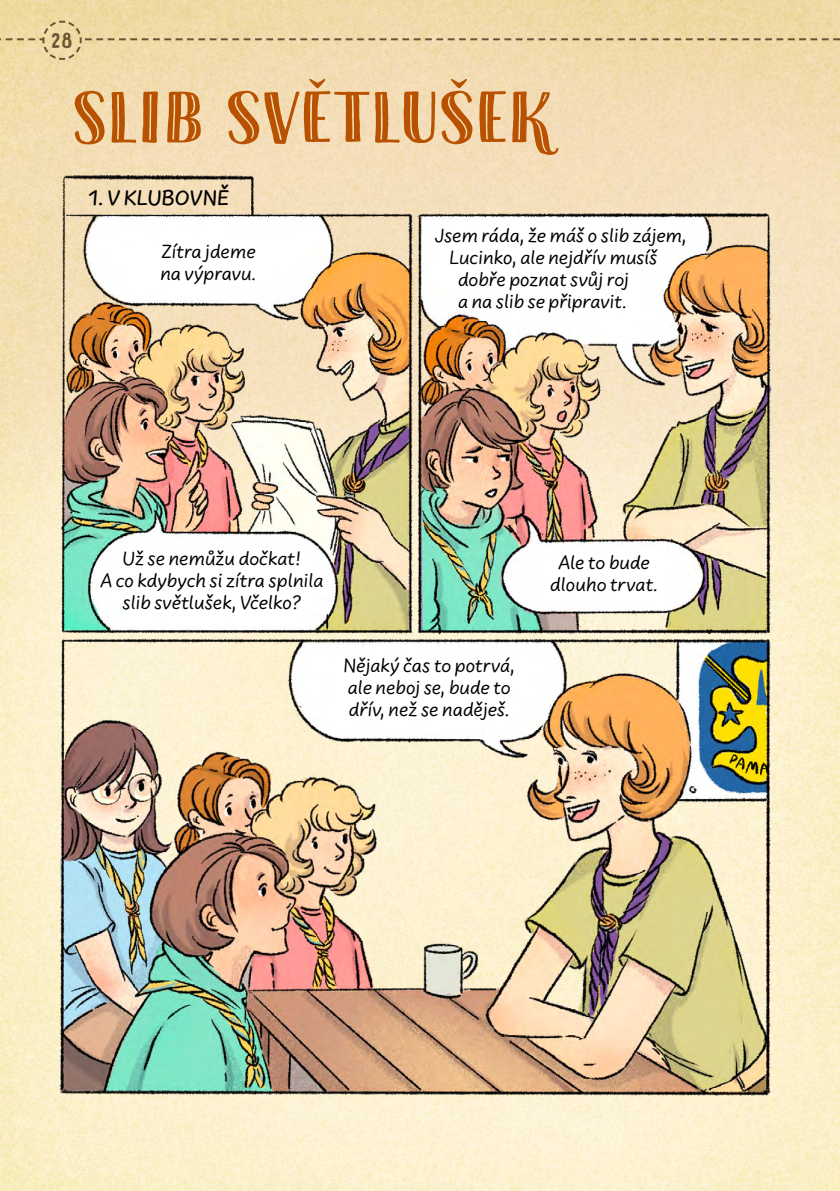
<style>
.page{position:relative;width:840px;height:1191px;background:#fff}
.page>*{position:absolute;margin:0;border:0;box-sizing:border-box;transform-origin:0 0}
.HED___oddíl{font:72px "Sofa Sans Hand Bk DP Line";color:#b85100}
.STORY___komix_text{font:500 22px "Uberhand Pro";letter-spacing:.005em;color:#000}
.STORY___komix_text-2{font:20px/22px "Uberhand Pro";color:#000}
.t1{font:20px "Mr Dodo Regular Rounded";color:#736251}
</style>
<div class="page">
<img style="left:0;top:610px;width:839px;height:581px">
<img style="left:0;top:0;width:839px;height:610px">
<img style="left:24px;top:61px;width:815px;height:1077px">
<svg style="left:0;top:20px;width:839px;height:41px;background:#ecd5a5"></svg>
<p class="t1" style="left:51px;top:28px;width:23px">28</p>
<p class="HED___oddíl" style="left:72px;top:73px;width:481px">SLIB SVĚTLUŠEK</p>
<p class="STORY___komix_text" style="left:88px;top:181px;width:142px">1. V KLUBOVNĚ</p>
<p class="STORY___komix_text-2" style="left:160px;top:239px;width:97px">Zítra jdeme na výpravu.</p>
<p class="STORY___komix_text-2" style="left:434px;top:223px;width:253px">Jsem ráda, že máš o slib zájem,</p>
<p class="STORY___komix_text-2" style="left:449px;top:245px;width:209px">Lucinko, ale nejdřív musíš</p>
<p class="STORY___komix_text-2" style="left:458px;top:267px;width:172px">dobře poznat svůj roj</p>
<p class="STORY___komix_text-2" style="left:458px;top:289px;width:170px">a na slib se připravit.</p>
<p class="STORY___komix_text-2" style="left:100px;top:546px;width:224px;text-align:center">Už se nemůžu dočkat!<br>A co kdybych si zítra splnila slib světlušek, Včelko?</p>
<p class="STORY___komix_text-2" style="left:550px;top:550px;width:109px;text-align:center">Ale to bude dlouho trvat.</p>
<p class="STORY___komix_text-2" style="left:343px;top:653px;width:173px">Nějaký čas to potrvá, ale neboj se, bude to dřív, než se naděješ.</p>
</div>
